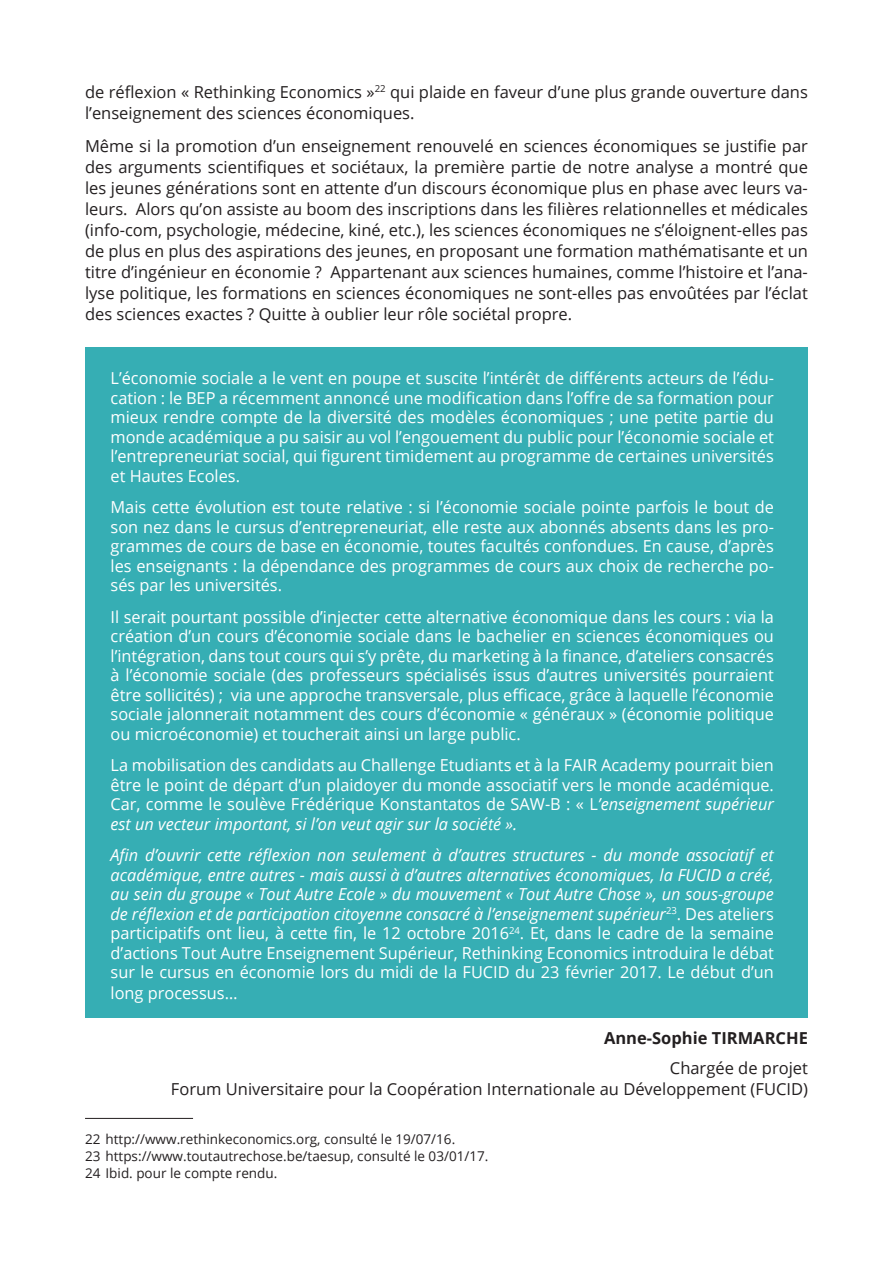
<style>
.page{position:relative;width:893px;height:1263px;background:#fff}
.page>*{position:absolute;margin:0;border:0;box-sizing:border-box;transform-origin:0 0}
.t1{font:16.5px/19.5px "Open Sans";color:#fff;text-align:justify}
.t2{font:16.5px/21px "Open Sans";color:#231f20}
.t3{font:italic 16.5px/19.5px "Open Sans";color:#fff;text-align:justify}
.t4{font:700 16.5px "Open Sans";color:#231f20}
.t5{font:13.5px "Open Sans";color:#231f20}
.s1{font-style:italic}
.s2{font-style:normal}
</style>
<div class="page">
<div style="left:85px;top:348px;width:723px;height:670px;background:#36aeb4"></div>
<hr style="left:85px;top:1118px;width:108px;height:1px;background:#231f20">
<p class="t2" style="left:85px;top:81px;width:724px">de réflexion « Rethinking Economics »<sup>22</sup> qui plaide en faveur d’une plus grande ouverture dans l’enseignement des sciences économiques.</p>
<p class="t2" style="left:85px;top:135px;width:724px;text-align:justify">Même si la promotion d’un enseignement renouvelé en sciences économiques se justifie par des arguments scientifiques et sociétaux, la première partie de notre analyse a montré que les jeunes générations sont en attente d’un discours économique plus en phase avec leurs va&shy;leurs. Alors qu’on assiste au boom des inscriptions dans les filières relationnelles et médicales (info-com, psychologie, médecine, kiné, etc.), les sciences économiques ne s’éloignent-elles pas de plus en plus des aspirations des jeunes, en proposant une formation mathématisante et un titre d’ingénieur en économie ? Appartenant aux sciences humaines, comme l’histoire et l’ana&shy;lyse politique, les formations en sciences économiques ne sont-elles pas envoûtées par l’éclat des sciences exactes ? Quitte à oublier leur rôle sociétal propre.</p>
<p class="t1" style="left:111px;top:368px;width:665px">L’économie sociale a le vent en poupe et suscite l’intérêt de différents acteurs de l’édu&shy;cation : le BEP a récemment annoncé une modification dans l’offre de sa formation pour mieux rendre compte de la diversité des modèles économiques ; une petite partie du monde académique a pu saisir au vol l’engouement du public pour l’économie sociale et l’entrepreneuriat social, qui figurent timidement au programme de certaines universités et Hautes Ecoles.</p>
<p class="t1" style="left:111px;top:497px;width:665px">Mais cette évolution est toute relative : si l’économie sociale pointe parfois le bout de son nez dans le cursus d’entrepreneuriat, elle reste aux abonnés absents dans les pro&shy;grammes de cours de base en économie, toutes facultés confondues. En cause, d’après les enseignants : la dépendance des programmes de cours aux choix de recherche po&shy;sés par les universités.</p>
<p class="t1" style="left:111px;top:607px;width:665px">Il serait pourtant possible d’injecter cette alternative économique dans les cours : via la création d’un cours d’économie sociale dans le bachelier en sciences économiques ou l’intégration, dans tout cours qui s’y prête, du marketing à la finance, d’ateliers consacrés à l’économie sociale (des professeurs spécialisés issus d’autres universités pourraient être sollicités) ; via une approche transversale, plus efficace, grâce à laquelle l’économie sociale jalonnerait notamment des cours d’économie « généraux » (économie politique ou microéconomie) et toucherait ainsi un large public.</p>
<p class="t1" style="left:111px;top:755px;width:665px">La mobilisation des candidats au Challenge Etudiants et à la FAIR Academy pourrait bien être le point de départ d’un plaidoyer du monde associatif vers le monde académique.<br>Car, comme le soulève Frédérique Konstantatos de SAW-B : « L<span class="s1">’enseignement supérieur est un vecteur important, si l’on veut agir sur la société ».</span></p>
<p class="t3" style="left:111px;top:845px;width:665px">Afin d’ouvrir cette réflexion non seulement à d’autres structures - du monde associatif et académique, entre autres - mais aussi à d’autres alternatives économiques, la FUCID a créé, au sein du groupe « Tout Autre Ecole » du mouvement « Tout Autre Chose », un sous-groupe de réflexion et de participation citoyenne consacré à l’enseignement supérieur<sup>23</sup><span class="s2">. Des ateliers participatifs ont lieu, à cette fin, le 12 octobre 2016</span><sup>24</sup><span class="s2">. Et, dans le cadre de la semaine d’actions Tout Autre Enseignement Supérieur, Rethinking Economics introduira le débat sur le cursus en économie lors du midi de la FUCID du 23 février 2017. Le début d’un</span></p>
<p class="t1" style="left:111px;top:983px;width:128px">long processus…</p>
<p class="t4" style="left:604px;top:1027px;width:205px">Anne-Sophie TIRMARCHE</p>
<p class="t2" style="left:670px;top:1057px;width:140px">Chargée de projet</p>
<p class="t2" style="left:171px;top:1078px;width:638px">Forum Universitaire pour la Coopération Internationale au Développement (FUCID)</p>
<p class="t5" style="left:85px;top:1130px;width:372px">22 http://www.rethinkeconomics.org, consulté le 19/07/16.</p>
<p class="t5" style="left:85px;top:1147px;width:405px">23 https://www.toutautrechose.be/taesup, consulté le 03/01/17.</p>
<p class="t5" style="left:85px;top:1164px;width:194px">24 Ibid. pour le compte rendu.</p>
</div>
